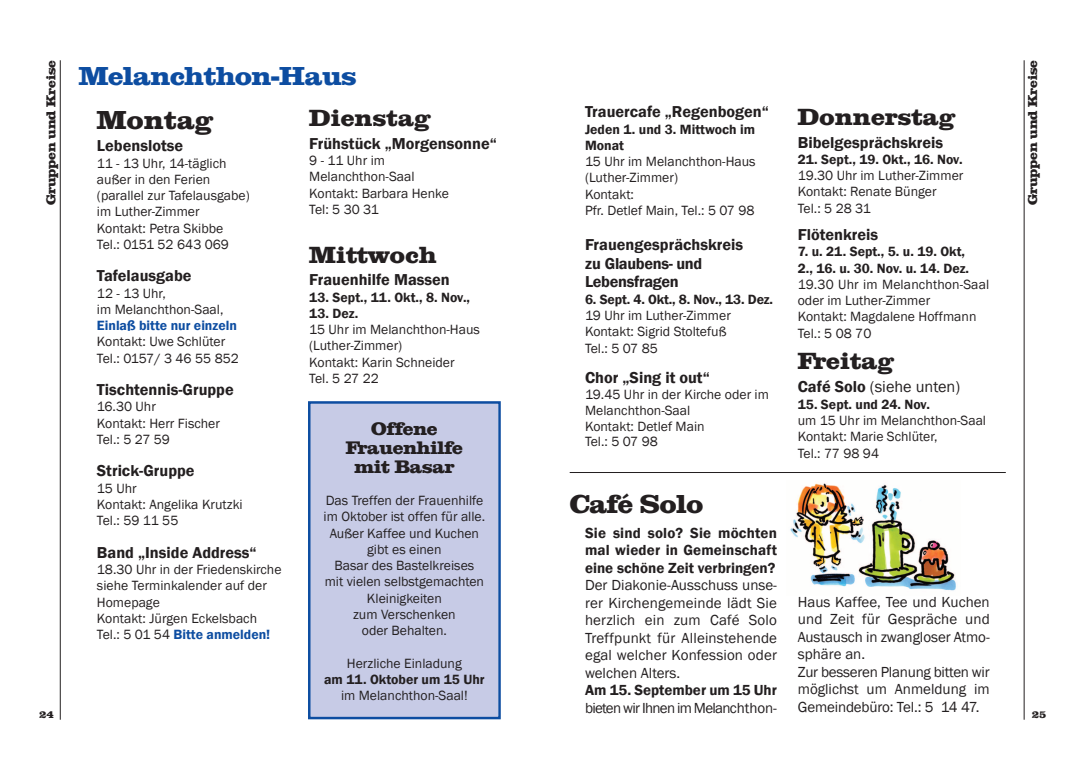
<style>
.page{position:relative;width:1085px;height:780px;background:#fff}
.page>*{position:absolute;margin:0;border:0;box-sizing:border-box;transform-origin:0 0}
.t1{font:25px "Clarendon";color:#0d4da1}
.t2{font:25px "Clarendon";color:#231f20}
.t3{font:22.5px "Clarendon";letter-spacing:.025em;color:#231f20}
.t4{font:17.5px/18.8px "Clarendon";color:#231f20;text-align:center}
.t5{font:600 16.25px "Franklin Gothic";color:#231f20}
.t6{font:600 16.25px/18.8px "Franklin Gothic";letter-spacing:-.02em;color:#231f20}
.t7{font:16.25px "Franklin Gothic";color:#231f20}
.t8{font:15px/17.5px "Franklin Gothic";letter-spacing:-.005em;color:#231f20;text-align:justify}
.t9{font:600 15px/17.5px "Franklin Gothic";color:#231f20;text-align:justify}
.t10{font:15px "Franklin Gothic";letter-spacing:-.045em;color:#231f20}
.t11{font:13.75px/16.2px "Franklin Gothic";color:#231f20}
.t12{font:600 13.75px/16.2px "Franklin Gothic";color:#231f20}
.t13{font:600 13.75px "Franklin Gothic";color:#0d4da1}
.t14{font:12.5px "Clarendon";color:#231f20}
.t15{font:10px "Clarendon";color:#231f20}
.s1{font-weight:600;color:#0d4da1}
.s2{font-weight:600}
</style>
<div class="page">
<hr style="left:1023px;top:60px;width:1px;height:659px;background:#231f20">
<hr style="left:60px;top:60px;width:1px;height:659px;background:#231f20">
<div style="left:310px;top:403px;width:188px;height:313px;background:#c7cbe6"></div>
<div style="left:308px;top:401px;width:192px;height:318px;border:2px solid #0d4da1"></div>
<hr style="left:569px;top:472px;width:436px;height:1px;background:#231f20">
<img style="left:790px;top:483px;width:166px;height:108px">
<p class="t14" style="left:43px;top:205px;width:147px;rotate:-90deg">Gruppen und Kreise</p>
<p class="t15" style="left:39px;top:707px;width:16px">24</p>
<h1 class="t1" style="left:79px;top:60px;width:279px">Melanchthon-Haus</h1>
<h1 class="t2" style="left:97px;top:104px;width:117px">Montag</h1>
<p class="t5" style="left:97px;top:136px;width:88px">Lebenslotse</p>
<p class="t11" style="left:97px;top:154px;width:154px">11 - 13 Uhr, 14-täglich außer in den Ferien (parallel zur Tafelausgabe) im Luther-Zimmer<br>Kontakt: Petra Skibbe<br>Tel.: 0151 52 643 069</p>
<p class="t5" style="left:97px;top:266px;width:96px">Tafelausgabe</p>
<p class="t11" style="left:97px;top:284px;width:128px">12 - 13 Uhr,<br>im Melanchthon-Saal,</p>
<p class="t13" style="left:97px;top:317px;width:141px">Einlaß bitte nur einzeln</p>
<p class="t11" style="left:97px;top:333px;width:143px">Kontakt: Uwe Schlüter<br>Tel.: 0157/ 3 46 55 852</p>
<p class="t5" style="left:97px;top:380px;width:138px">Tischtennis-Gruppe</p>
<p class="t11" style="left:97px;top:398px;width:124px">16.30 Uhr<br>Kontakt: Herr Fischer<br>Tel.: 5 27 59</p>
<p class="t5" style="left:97px;top:461px;width:99px">Strick-Gruppe</p>
<p class="t11" style="left:97px;top:479px;width:147px">15 Uhr<br>Kontakt: Angelika Krutzki<br>Tel.: 59 11 55</p>
<p class="t5" style="left:97px;top:543px;width:161px">Band „Inside Address“</p>
<p class="t11" style="left:97px;top:561px;width:186px">18.30 Uhr in der Friedens kirche siehe Terminkalender auf der<br>Homepage<br>Kontakt: Jürgen Eckelsbach<br>Tel.: 5 01 54 <span class="s1">Bitte anmelden!</span></p>
<h2 class="t3" style="left:309px;top:104px;width:122px">Dienstag</h2>
<p class="t5" style="left:309px;top:134px;width:189px">Frühstück „Morgensonne“</p>
<p class="t11" style="left:309px;top:152px;width:141px">9 - 11 Uhr im<br>Melanchthon-Saal<br>Kontakt: Barbara Henke<br>Tel: 5 30 31</p>
<h2 class="t3" style="left:309px;top:240px;width:129px">Mittwoch</h2>
<p class="t5" style="left:309px;top:270px;width:142px">Frauenhilfe Massen</p>
<p class="t12" style="left:309px;top:288px;width:162px">13. Sept., 11. Okt., 8. Nov.,</p>
<p class="t12" style="left:309px;top:305px;width:50px">13. Dez.</p>
<p class="t11" style="left:309px;top:321px;width:172px">15 Uhr im Melanchthon-Haus (Luther-Zimmer)<br>Kontakt: Karin Schneider<br>Tel. 5 27 22</p>
<p class="t4" style="left:346px;top:419px;width:118px">Offene<br>Frauenhilfe mit Basar</p>
<p class="t11" style="left:323px;top:492px;width:163px;text-align:center">Das Treffen der Frauenhilfe im Oktober ist offen für alle.<br>Außer Kaffee und Kuchen gibt es einen<br>Basar des Bastelkreises mit vielen selbstgemachten<br>Kleinigkeiten<br>zum Verschenken<br>oder Behalten.</p>
<p class="t11" style="left:347px;top:654px;width:116px">Herzliche Einladung</p>
<p class="t12" style="left:324px;top:671px;width:162px">am 11. Oktober um 15 Uhr</p>
<p class="t11" style="left:341px;top:687px;width:128px">im Melanchthon-Saal!</p>
<p class="t5" style="left:585px;top:102px;width:185px">Trauercafe „Regenbogen“</p>
<p class="t12" style="left:585px;top:121px;width:172px">Jeden 1. und 3. Mittwoch im<br>Monat</p>
<p class="t11" style="left:585px;top:153px;width:172px">15 Uhr im Melanchthon-Haus (Luther-Zimmer)<br>Kontakt:<br>Pfr. Detlef Main, Tel.: 5 07 98</p>
<p class="t6" style="left:585px;top:235px;width:160px">Frauengesprächskreis zu Glaubens- und<br>Lebensfragen</p>
<p class="t12" style="left:585px;top:291px;width:190px">6. Sept. 4. Okt., 8. Nov., 13. Dez.</p>
<p class="t11" style="left:585px;top:307px;width:147px">19 Uhr im Luther-Zimmer<br>Kontakt: Sigrid Stoltefuß<br>Tel.: 5 07 85</p>
<p class="t5" style="left:585px;top:368px;width:126px">Chor „Sing it out“</p>
<p class="t11" style="left:585px;top:387px;width:185px;line-height:15.5px">19.45 Uhr in der Kirche oder im<br>Melanchthon-Saal<br>Kontakt: Detlef Main<br>Tel.: 5 07 98</p>
<h1 class="t2" style="left:569px;top:488px;width:135px">Café Solo</h1>
<p class="t9" style="left:585px;top:523px;width:193px">Sie sind solo? Sie möchten mal wieder in Gemeinschaft eine schöne Zeit verbringen?</p>
<p class="t8" style="left:585px;top:576px;width:193px">Der Diakonie-Ausschuss unse&shy;rer Kirchengemeinde lädt Sie herzlich ein zum Café Solo Treffpunkt für Alleinstehende egal welcher Konfession oder welchen Alters.</p>
<p class="t9" style="left:585px;top:681px;width:193px">Am 15. September um 15 Uhr</p>
<p class="t10" style="left:585px;top:699px;width:193px">bieten wir Ihnen im Melanchthon-</p>
<h2 class="t3" style="left:797px;top:103px;width:159px">Donnerstag</h2>
<p class="t5" style="left:797px;top:133px;width:147px">Bibelgesprächskreis</p>
<p class="t12" style="left:797px;top:151px;width:166px">21. Sept., 19. Okt., 16. Nov.</p>
<p class="t11" style="left:797px;top:167px;width:167px">19.30 Uhr im Luther-Zimmer<br>Kontakt: Renate Bünger<br>Tel.: 5 28 31</p>
<p class="t5" style="left:797px;top:225px;width:82px">Flötenkreis</p>
<p class="t12" style="left:797px;top:243px;width:173px">7. u. 21. Sept., 5. u. 19. Okt,<br>2., 16. u. 30. Nov. u. 14. Dez.</p>
<p class="t11" style="left:797px;top:276px;width:193px">19.30 Uhr im Melanchthon-Saal oder im Luther-Zimmer<br>Kontakt: Magdalene Hoffmann<br>Tel.: 5 08 70</p>
<h2 class="t3" style="left:797px;top:347px;width:97px">Freitag</h2>
<p class="t7" style="left:797px;top:377px;width:164px"><span class="s2">Café Solo</span> (siehe unten)</p>
<p class="t12" style="left:797px;top:396px;width:134px">15. Sept. und 24. Nov.</p>
<p class="t11" style="left:797px;top:412px;width:190px">um 15 Uhr im Melanchthon-Saal<br>Kontakt: Marie Schlüter,<br>Tel.: 77 98 94</p>
<p class="t8" style="left:797px;top:592px;width:193px;text-align:left">Haus Kaffee, Tee und Kuchen und Zeit für Gespräche und<br>Austausch in zwangloser Atmo&shy;sphäre an.<br>Zur besseren Planung bitten wir möglichst um Anmeldung im<br>Gemeindebüro: Tel.: 5 14 47.</p>
<p class="t14" style="left:1024px;top:205px;width:147px;rotate:-90deg">Gruppen und Kreise</p>
<p class="t15" style="left:1031px;top:707px;width:16px">25</p>
</div>
